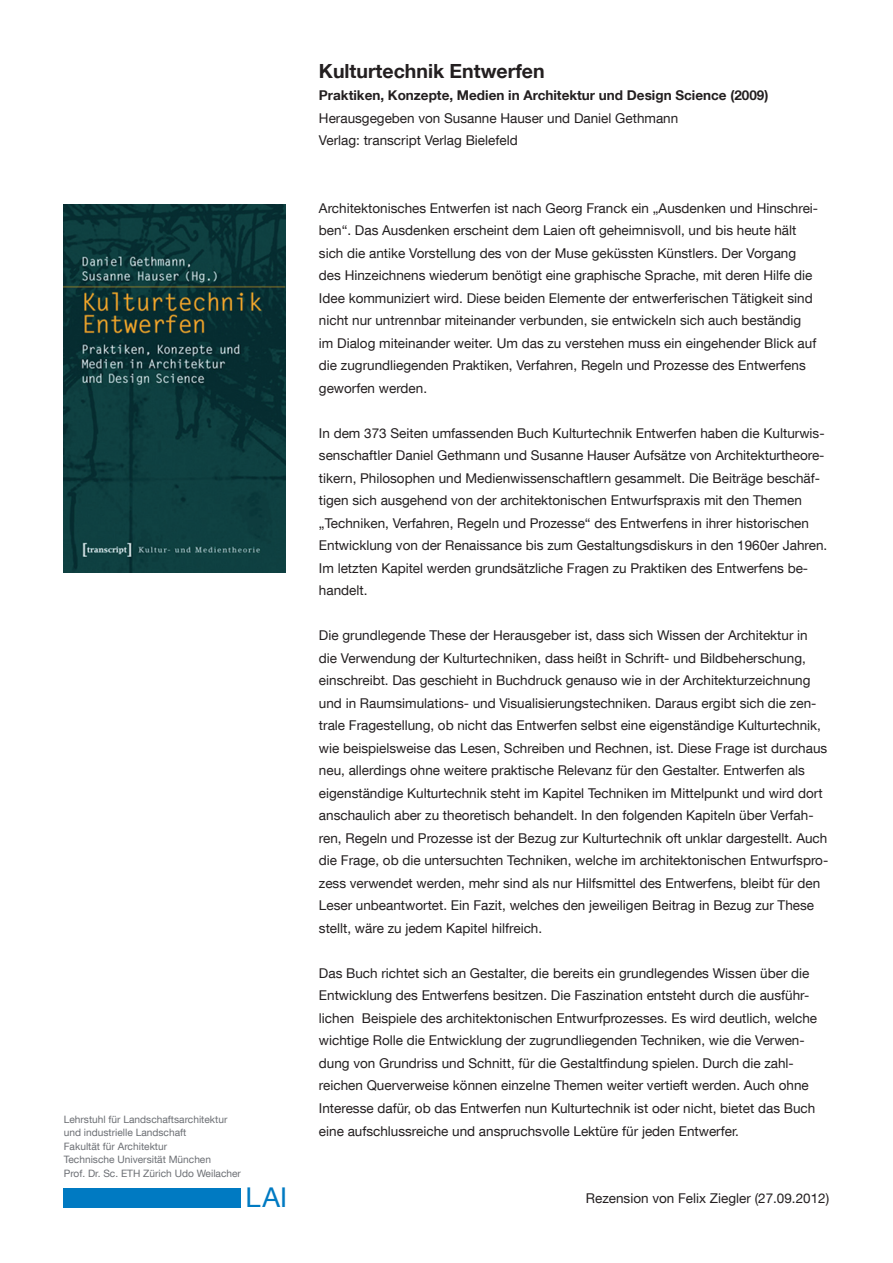
<style>
.page{position:relative;width:893px;height:1263px;background:#fff}
.page>*{position:absolute;margin:0;border:0;box-sizing:border-box;transform-origin:0 0}
.t1{font:27.3px "TUM Neue Helvetica";color:#007ac2}
.t2{font:700 19.5px "TUM Neue Helvetica";color:#231f20}
.t3{font:13.5px/22.5px "TUM Neue Helvetica";color:#231f20}
.t4{font:700 13.5px "TUM Neue Helvetica";color:#231f20}
.t5{font:10.2px/13.5px "TUM Neue Helvetica";color:#6c6f74}
</style>
<div class="page">
<img style="left:64px;top:204px;width:221px;height:369px">
<div style="left:64px;top:1188px;width:177px;height:19px;background:#007ac2"></div>
<p class="t5" style="left:64px;top:1112px;width:179px">Lehrstuhl für Landschaftsarchitektur und industrielle Landschaft<br>Fakultät für Architektur<br>Technische Universität München<br>Prof. Dr. Sc. ETH Zürich Udo Weilacher</p>
<h2 class="t2" style="left:319px;top:58px;width:227px">Kulturtechnik Entwerfen</h2>
<p class="t4" style="left:319px;top:87px;width:451px">Praktiken, Konzepte, Medien in Architektur und Design Science (2009)</p>
<p class="t3" style="left:319px;top:106px;width:361px">Herausgegeben von Susanne Hauser und Daniel Gethmann<br>Verlag: transcript Verlag Bielefeld</p>
<p class="t3" style="left:319px;top:196px;width:501px">Architektonisches Entwerfen ist nach Georg Franck ein „Ausdenken und Hinschrei&shy;ben“. Das Ausdenken erscheint dem Laien oft geheimnisvoll, und bis heute hält sich die antike Vorstellung des von der Muse geküssten Künstlers. Der Vorgang des Hinzeichnens wiederum benötigt eine graphische Sprache, mit deren Hilfe die Idee kommuniziert wird. Diese beiden Elemente der entwerferischen Tätigkeit sind nicht nur untrennbar miteinander verbunden, sie entwickeln sich auch beständig im Dialog miteinander weiter. Um das zu verstehen muss ein eingehender Blick auf die zugrundliegenden Praktiken, Verfahren, Regeln und Prozesse des Entwerfens geworfen werden.</p>
<p class="t3" style="left:319px;top:421px;width:510px">In dem 373 Seiten umfassenden Buch Kulturtechnik Entwerfen haben die Kulturwis&shy;senschaftler Daniel Gethmann und Susanne Hauser Aufsätze von Architekturtheore&shy;tikern, Philosophen und Medienwissenschaftlern gesammelt. Die Beiträge beschäf&shy;tigen sich ausgehend von der architektonischen Entwurfspraxis mit den Themen „Techniken, Verfahren, Regeln und Prozesse“ des Entwerfens in ihrer historischen Entwicklung von der Renaissance bis zum Gestaltungsdiskurs in den 1960er Jahren.<br>Im letzten Kapitel werden grundsätzliche Fragen zu Praktiken des Entwerfens be&shy;handelt.</p>
<p class="t3" style="left:319px;top:624px;width:511px">Die grundlegende These der Herausgeber ist, dass sich Wissen der Architektur in die Verwendung der Kulturtechniken, dass heißt in Schrift- und Bildbeherschung, einschreibt. Das geschieht in Buchdruck genauso wie in der Architekturzeichnung und in Raumsimulations- und Visualisierungstechniken. Daraus ergibt sich die zen&shy;trale Fragestellung, ob nicht das Entwerfen selbst eine eigenständige Kulturtechnik, wie beispielsweise das Lesen, Schreiben und Rechnen, ist. Diese Frage ist durchaus neu, allerdings ohne weitere praktische Relevanz für den Gestalter. Entwerfen als eigenständige Kulturtechnik steht im Kapitel Techniken im Mittelpunkt und wird dort anschaulich aber zu theoretisch behandelt. In den folgenden Kapiteln über Verfah&shy;ren, Regeln und Prozesse ist der Bezug zur Kulturtechnik oft unklar dargestellt. Auch die Frage, ob die untersuchten Techniken, welche im architektonischen Entwurfspro&shy;zess verwendet werden, mehr sind als nur Hilfsmittel des Entwerfens, bleibt für den Leser unbeantwortet. Ein Fazit, welches den jeweiligen Beitrag in Bezug zur These stellt, wäre zu jedem Kapitel hilfreich.</p>
<p class="t3" style="left:319px;top:961px;width:500px">Das Buch richtet sich an Gestalter, die bereits ein grundlegendes Wissen über die Entwicklung des Entwerfens besitzen. Die Faszination entsteht durch die ausführ&shy;lichen Beispiele des architektonischen Entwurfprozesses. Es wird deutlich, welche wichtige Rolle die Entwicklung der zugrundliegenden Techniken, wie die Verwen&shy;dung von Grundriss und Schnitt, für die Gestaltfindung spielen. Durch die zahl&shy;reichen Querverweise können einzelne Themen weiter vertieft werden. Auch ohne Interesse dafür, ob das Entwerfen nun Kulturtechnik ist oder nicht, bietet das Buch eine aufschlussreiche und anspruchsvolle Lektüre für jeden Entwerfer.</p>
<h1 class="t1" style="left:246px;top:1180px;width:43px">LAI</h1>
<p class="t3" style="left:586px;top:1186px;width:245px">Rezension von Felix Ziegler (27.09.2012)</p>
</div>
